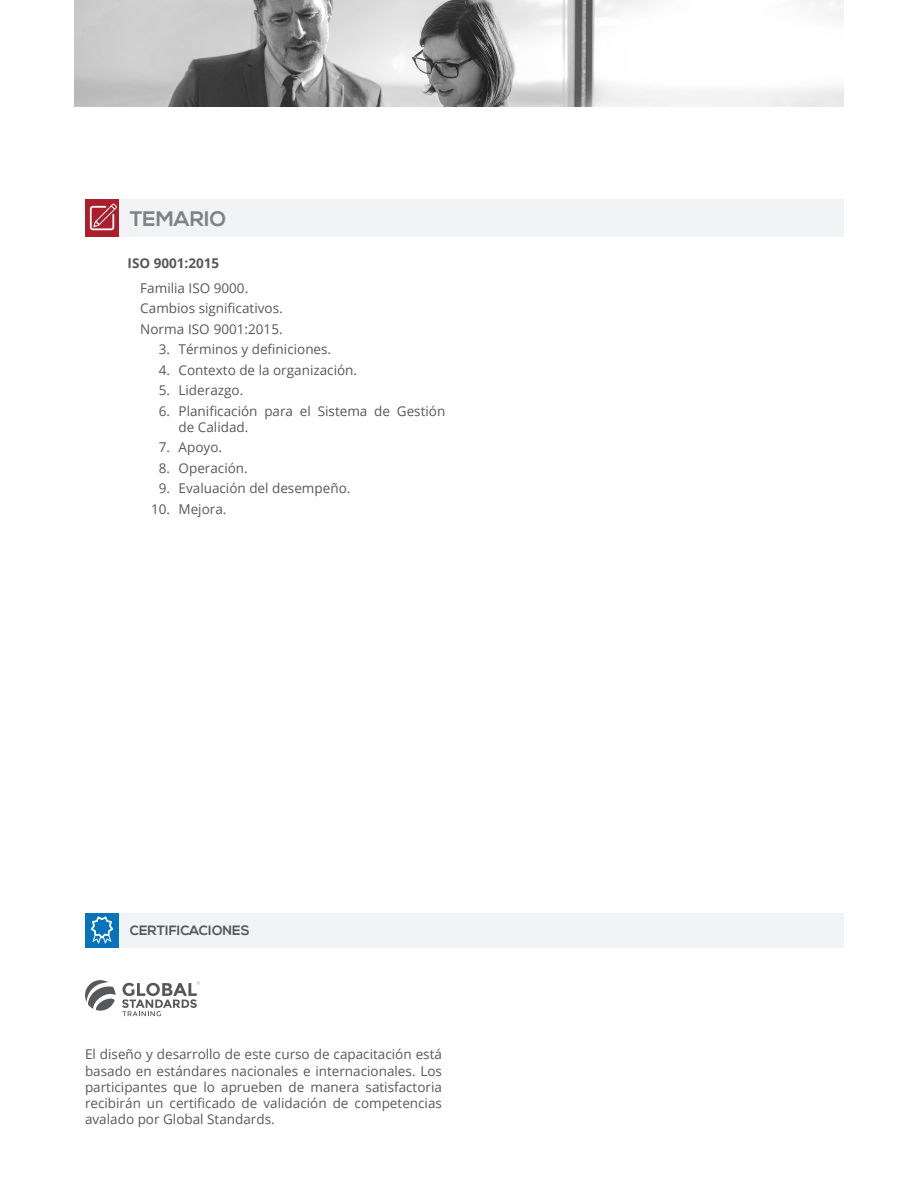
<style>
.page{position:relative;width:918px;height:1188px;background:#fff}
.page>*{position:absolute;margin:0;border:0;box-sizing:border-box;transform-origin:0 0}
.t1{font:700 21px "Nexa";color:#808285}
.t2{font:13.5px/16.2px "Open Sans";color:#57585a}
.t3{font:700 13.5px "Nexa";color:#57585a}
.t4{font:700 13.5px "Open Sans";color:#57585a}
</style>
<div class="page">
<img style="left:74px;top:0;width:770px;height:106px">
<div style="left:85px;top:200px;width:34px;height:37px;background:#ab1e2c"></div>
<div style="left:119px;top:200px;width:725px;height:37px;background:#f2f3f4"></div>
<svg style="left:90px;top:204px;width:27px;height:26px"></svg>
<div style="left:85px;top:913px;width:34px;height:34px;background:#0773bb"></div>
<div style="left:119px;top:913px;width:725px;height:34px;background:#f2f3f4"></div>
<svg style="left:91px;top:916px;width:22px;height:28px"></svg>
<svg style="left:85px;top:980px;width:31px;height:31px"></svg>
<svg style="left:122px;top:982px;width:78px;height:34px"></svg>
<p class="t1" style="left:130px;top:207px;width:98px">TEMARIO</p>
<p class="t4" style="left:128px;top:254px;width:93px">ISO 9001:2015</p>
<p class="t2" style="left:140px;top:277px;width:144px;line-height:20.4px">Familia ISO 9000.<br>Cambios significativos.<br>Norma ISO 9001:2015.</p>
<p class="t2" style="left:159px;top:341px;width:174px">3. Términos y definiciones.</p>
<p class="t2" style="left:159px;top:361px;width:200px">4. Contexto de la organización.</p>
<p class="t2" style="left:159px;top:382px;width:86px">5. Liderazgo.</p>
<p class="t2" style="left:179px;top:402px;width:268px;text-indent:-20px">6. Planificación para el Sistema de Gestión de Calidad.</p>
<p class="t2" style="left:159px;top:439px;width:65px">7. Apoyo.</p>
<p class="t2" style="left:159px;top:459px;width:91px">8. Operación.</p>
<p class="t2" style="left:159px;top:480px;width:193px">9. Evaluación del desempeño.</p>
<p class="t2" style="left:151px;top:500px;width:77px">10. Mejora.</p>
<p class="t3" style="left:130px;top:923px;width:122px">CERTIFICACIONES</p>
<p class="t2" style="left:85px;top:1046px;width:358px;text-align:justify">El diseño y desarrollo de este curso de capacitación está basado en estándares nacionales e internacionales. Los participantes que lo aprueben de manera satisfactoria recibirán un certificado de validación de competencias avalado por Global Standards.</p>
</div>
